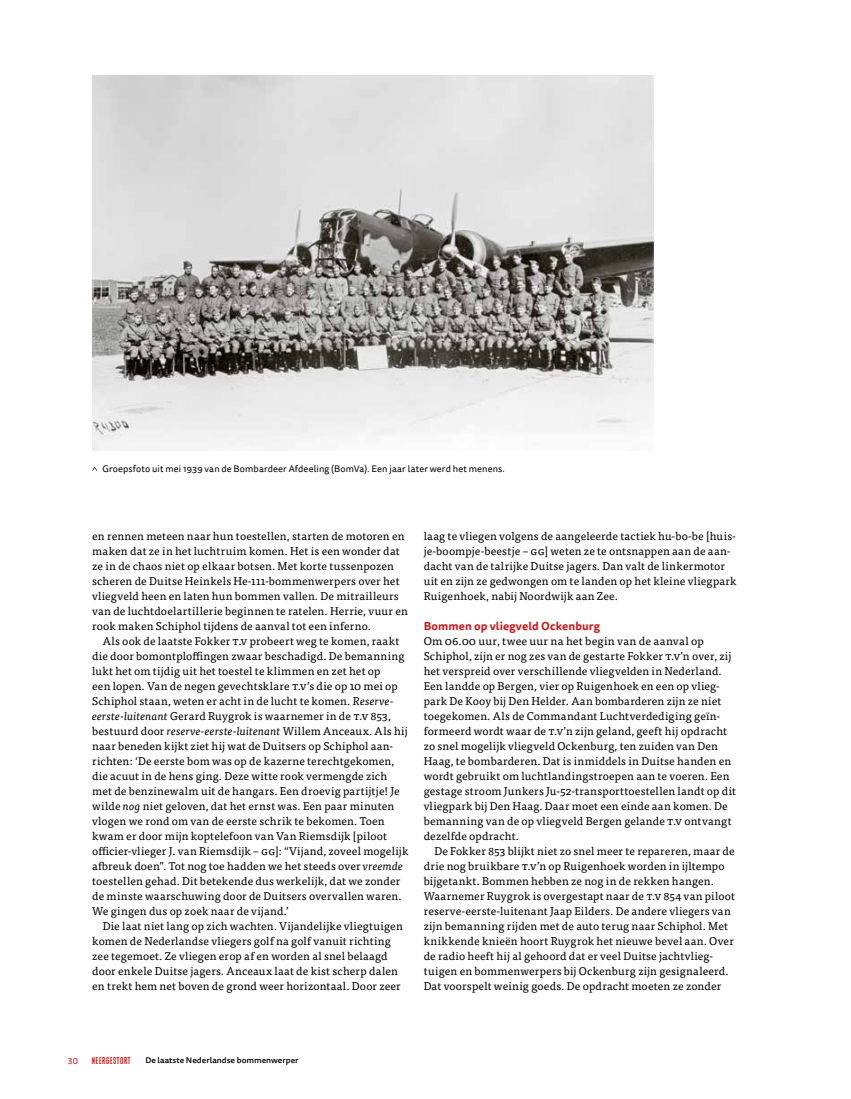
<style>
.page{position:relative;width:851px;height:1099px;background:#fff}
.page>*{position:absolute;margin:0;border:0;box-sizing:border-box;transform-origin:0 0}
.t1{font:11.25px/15px "Tisa Pro";letter-spacing:.015em;color:#000}
.t2{font:700 11.25px "Tisa Sans Pro";letter-spacing:.01em;color:#c41b1c}
.t3{font:9.38px "Tisa Sans Pro";letter-spacing:.015em;color:#000}
.t4{font:700 8.75px "Pacific Standard";letter-spacing:.07em;color:#c41b1c}
.t5{font:8.75px "Tisa Sans Pro";color:#c41b1c;scale:1.04 1}
.t6{font:500 8.12px "Tisa Sans Pro";color:#000;scale:1.04 1}
.s1{font-style:italic}
</style>
<div class="page">
<img style="left:92px;top:75px;width:561px;height:375px">
<p class="t3" style="left:102px;top:462px;width:404px">Groepsfoto uit mei 1939 van de Bombardeer Afdeeling (BomVa). Een jaar later werd het menens.</p>
<p class="t1" style="left:92px;top:528px;width:317px">en rennen meteen naar hun toestellen, starten de motoren en maken dat ze in het luchtruim komen. Het is een wonder dat ze in de chaos niet op elkaar botsen. Met korte tussenpozen scheren de Duitse Heinkels He-111-bommenwerpers over het vliegveld heen en laten hun bommen vallen. De mitrailleurs van de luchtdoelartillerie beginnen te ratelen. Herrie, vuur en rook maken Schiphol tijdens de aanval tot een inferno.</p>
<p class="t1" style="left:92px;top:633px;width:317px;text-indent:11px">Als ook de laatste Fokker t.v probeert weg te komen, raakt die door bomontploffingen zwaar beschadigd. De bemanning lukt het om tijdig uit het toestel te klimmen en zet het op<br>een lopen. Van de negen gevechtsklare t.v’s die op 10 mei op Schiphol staan, weten er acht in de lucht te komen. <span class="s1">Reserve&shy;eerste-luitenant</span> Gerard Ruygrok is waarnemer in de t.v 853, bestuurd door <span class="s1">reserve-eerste-luitenant</span> Willem Anceaux. Als hij naar beneden kijkt ziet hij wat de Duitsers op Schiphol aan&shy;richten: ‘De eerste bom was op de kazerne terechtgekomen, die acuut in de hens ging. Deze witte rook vermengde zich met de benzinewalm uit de hangars. Een droevig partijtje! Je wilde <span class="s1">nog</span> niet geloven, dat het ernst was. Een paar minuten vlogen we rond om van de eerste schrik te bekomen. Toen kwam er door mijn koptelefoon van Van Riemsdijk [piloot officier-vlieger J. van Riemsdijk – gg]: “Vijand, zoveel mogelijk afbreuk doen”. Tot nog toe hadden we het steeds over <span class="s1">vreemde </span>toestellen gehad. Dit betekende dus werkelijk, dat we zonder de minste waarschuwing door de Duitsers overvallen waren.<br>We gingen dus op zoek naar de vijand.’</p>
<p class="t1" style="left:92px;top:918px;width:312px;text-indent:11px">Die laat niet lang op zich wachten. Vijandelijke vliegtuigen komen de Nederlandse vliegers golf na golf vanuit richting zee tegemoet. Ze vliegen erop af en worden al snel belaagd door enkele Duitse jagers. Anceaux laat de kist scherp dalen en trekt hem net boven de grond weer horizontaal. Door zeer</p>
<p class="t1" style="left:423px;top:528px;width:314px">laag te vliegen volgens de aangeleerde tactiek hu-bo-be [huis&shy;je-boompje-beestje – gg] weten ze te ontsnappen aan de aan&shy;dacht van de talrijke Duitse jagers. Dan valt de linkermotor uit en zijn ze gedwongen om te landen op het kleine vliegpark Ruigenhoek, nabij Noordwijk aan Zee.</p>
<p class="t2" style="left:423px;top:618px;width:178px">Bommen op vliegveld Ockenburg</p>
<p class="t1" style="left:423px;top:633px;width:314px">Om 06.00 uur, twee uur na het begin van de aanval op Schiphol, zijn er nog zes van de gestarte Fokker t.v’n over, zij het verspreid over verschillende vliegvelden in Nederland.<br>Een landde op Bergen, vier op Ruigenhoek en een op vlieg&shy;park De Kooy bij Den Helder. Aan bombarderen zijn ze niet toegekomen. Als de Commandant Luchtverdediging geïn&shy;formeerd wordt waar de t.v’n zijn geland, geeft hij opdracht zo snel mogelijk vliegveld Ockenburg, ten zuiden van Den Haag, te bombarderen. Dat is inmiddels in Duitse handen en wordt gebruikt om luchtlandingstroepen aan te voeren. Een gestage stroom Junkers Ju-52-transporttoestellen landt op dit vliegpark bij Den Haag. Daar moet een einde aan komen. De bemanning van de op vliegveld Bergen gelande t.v ontvangt dezelfde opdracht.</p>
<p class="t1" style="left:423px;top:843px;width:313px;text-indent:11px">De Fokker 853 blijkt niet zo snel meer te repareren, maar de drie nog bruikbare t.v’n op Ruigenhoek worden in ijltempo bijgetankt. Bommen hebben ze nog in de rekken hangen.<br>Waarnemer Ruygrok is overgestapt naar de t.v 854 van piloot reserve-eerste-luitenant Jaap Eilders. De andere vliegers van zijn bemanning rijden met de auto terug naar Schiphol. Met knikkende knieën hoort Ruygrok het nieuwe bevel aan. Over de radio heeft hij al gehoord dat er veel Duitse jachtvlieg&shy;tuigen en bommenwerpers bij Ockenburg zijn gesignaleerd.<br>Dat voorspelt weinig goeds. De opdracht moeten ze zonder</p>
<p class="t5" style="left:68px;top:1054px;width:11px">30</p>
<p class="t4" style="left:92px;top:1055px;width:40px">NEERGESTORT</p>
<p class="t6" style="left:145px;top:1054px;width:149px">De laatste Nederlandse bommenwerper</p>
</div>
